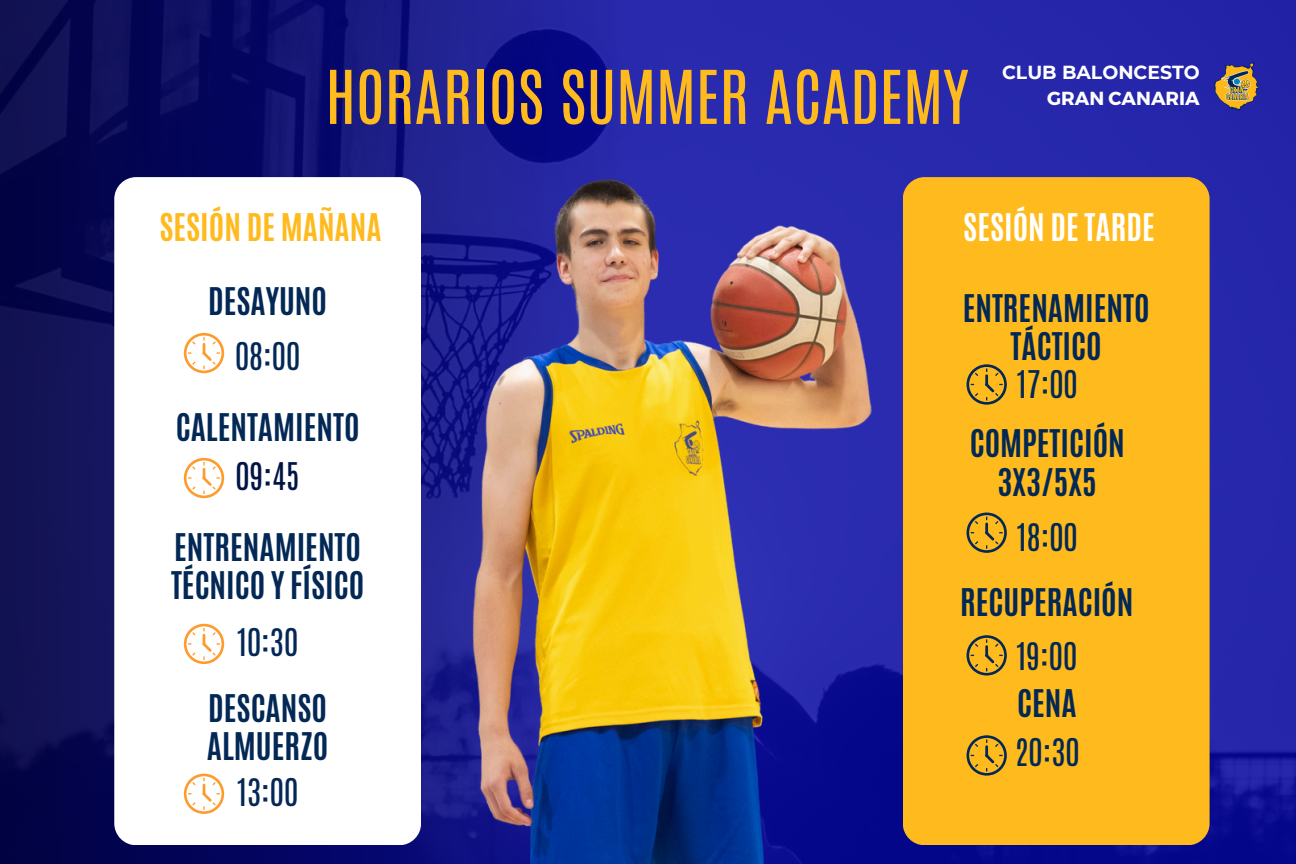
<style>
.page{position:relative;width:1296px;height:864px;background:#fff}
.page>*{position:absolute;margin:0;border:0;box-sizing:border-box;transform-origin:0 0}
.t1{font:63px "Antonio";color:#ffba1d}
.t2{font:700 31.8px/38.4px "Antonio";color:#032855}
.t3{font:31.8px "Antonio";color:#032855}
.t4{font:700 31.8px "Antonio";color:#ffba1d}
.t5{font:700 31.8px "Antonio";color:#fff}
.t6{font:31.8px "Antonio";color:#001446}
.t7{font:700 18.9px "Montserrat";color:#fff}
</style>
<div class="page">
<img style="left:617px;top:0;width:679px;height:864px">
<svg style="left:0;top:0;width:617px;height:864px"></svg>
<img style="left:1214px;top:63px;width:44px;height:47px">
<div style="left:114px;top:177px;width:307px;height:668px;background:#fff;border-radius:22px"></div>
<svg style="left:184px;top:333px;width:40px;height:40px"></svg>
<svg style="left:184px;top:458px;width:40px;height:40px"></svg>
<svg style="left:184px;top:624px;width:40px;height:40px"></svg>
<svg style="left:184px;top:774px;width:40px;height:40px"></svg>
<div style="left:903px;top:177px;width:307px;height:668px;background:#ffba1d;border-radius:22px"></div>
<svg style="left:967px;top:364px;width:40px;height:41px"></svg>
<svg style="left:967px;top:513px;width:40px;height:40px"></svg>
<svg style="left:967px;top:635px;width:40px;height:41px"></svg>
<svg style="left:967px;top:735px;width:40px;height:41px"></svg>
<img style="left:336px;top:44px;width:624px;height:820px">
<h3 class="t1" style="left:326px;top:52px;width:645px">HORARIOS SUMMER ACADEMY</h3>
<p class="t7" style="left:1002px;top:61px;width:199px">CLUB BALONCESTO</p>
<p class="t7" style="left:1047px;top:86px;width:154px">GRAN CANARIA</p>
<h2 class="t4" style="left:159px;top:205px;width:224px">SESIÓN DE MAÑANA</h2>
<p class="t2" style="left:208px;top:282px;width:120px">DESAYUNO</p>
<p class="t3" style="left:235px;top:334px;width:67px">08:00</p>
<h2 class="t2" style="left:176px;top:408px;width:185px">CALENTAMIENTO</h2>
<h2 class="t6" style="left:235px;top:454px;width:66px">09:45</h2>
<h3 class="t2" style="left:171px;top:528px;width:195px">ENTRENAMIENTO<br>TÉCNICO Y FÍSICO</h3>
<h3 class="t3" style="left:237px;top:620px;width:63px">10:30</h3>
<h2 class="t2" style="left:207px;top:690px;width:123px">DESCANSO<br>ALMUERZO</h2>
<p class="t3" style="left:237px;top:769px;width:63px">13:00</p>
<h3 class="t5" style="left:963px;top:205px;width:193px">SESIÓN DE TARDE</h3>
<h3 class="t2" style="left:963px;top:289px;width:188px;text-align:center">ENTRENAMIENTO<br>TÁCTICO</h3>
<p class="t3" style="left:1017px;top:361px;width:62px">17:00</p>
<h1 class="t2" style="left:970px;top:425px;width:157px;text-align:center">COMPETICIÓN<br>3X3/5X5</h1>
<p class="t3" style="left:1017px;top:515px;width:62px">18:00</p>
<h2 class="t2" style="left:960px;top:583px;width:175px">RECUPERACIÓN</h2>
<p class="t3" style="left:1016px;top:633px;width:62px">19:00</p>
<h2 class="t2" style="left:1017px;top:685px;width:61px">CENA</h2>
<h2 class="t3" style="left:1015px;top:729px;width:67px">20:30</h2>
</div>
